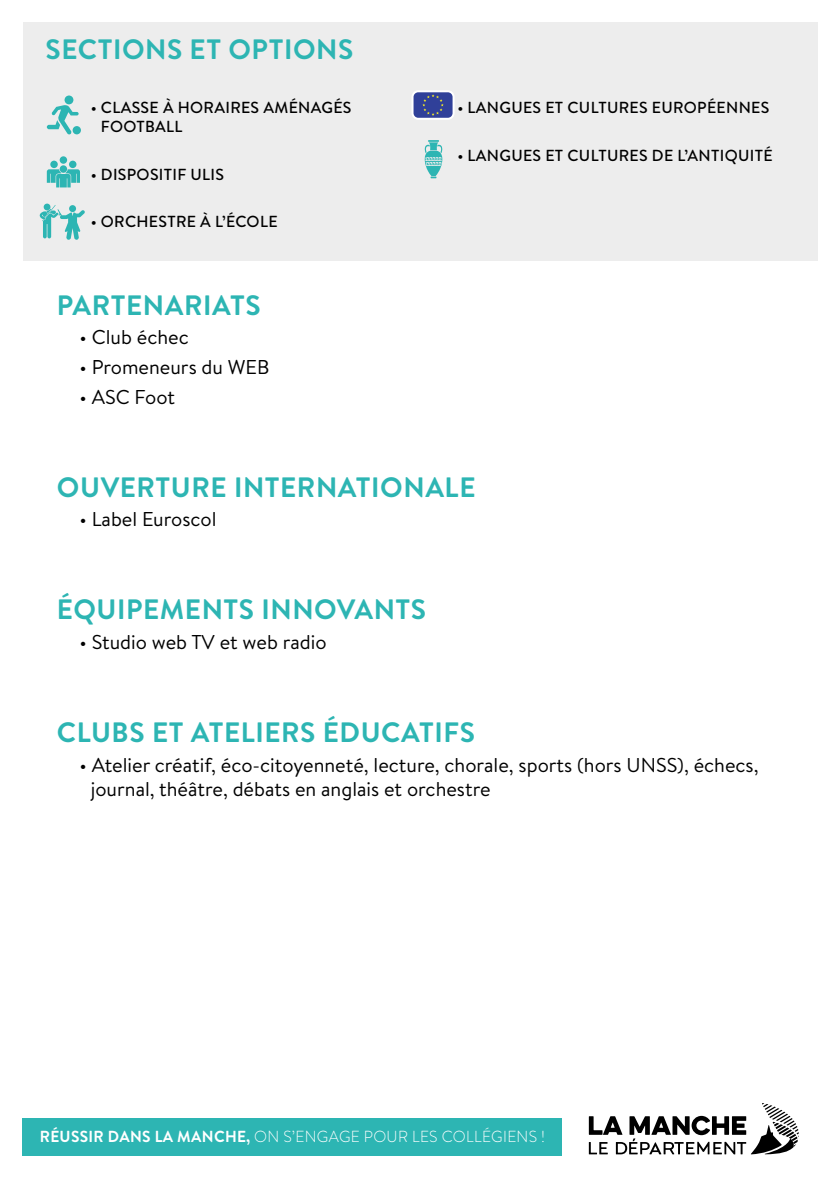
<style>
.page{position:relative;width:840px;height:1191px;background:#fff}
.page>*{position:absolute;margin:0;border:0;box-sizing:border-box;transform-origin:0 0}
.t1{font:700 28px "Brandon Text";letter-spacing:.02em;color:#2db5b3}
.t2{font:20px/24px "Brandon Text";color:#000}
.t3{font:500 16px/19.2px "Brandon Text";letter-spacing:.02em;color:#000}
.t4{font:300 16px "Brandon Text";letter-spacing:.02em;color:#fff}
.s1{font-weight:700}
</style>
<div class="page">
<div style="left:23px;top:1117px;width:538px;height:38px;background:#2db5b3"></div>
<svg style="left:588px;top:1103px;width:210px;height:51px"></svg>
<div style="left:23px;top:23px;width:793px;height:238px;background:#ededed"></div>
<svg style="left:47px;top:169px;width:33px;height:18px"></svg>
<div style="left:60px;top:156px;width:7px;height:8px;background:#2db5b3;border-radius:50%"></div>
<div style="left:60px;top:165px;width:7px;height:8px;background:#2db5b3;border-radius:50%"></div>
<div style="left:50px;top:161px;width:8px;height:7px;background:#2db5b3;border-radius:50%"></div>
<div style="left:69px;top:161px;width:7px;height:7px;background:#2db5b3;border-radius:50%"></div>
<div style="left:64px;top:95px;width:9px;height:9px;background:#2db5b3;border-radius:50%"></div>
<svg style="left:47px;top:105px;width:32px;height:29px"></svg>
<svg style="left:414px;top:93px;width:37px;height:24px"></svg>
<div style="left:411px;top:90px;width:43px;height:30px;border:2px solid #fff;border-radius:6px"></div>
<svg style="left:424px;top:140px;width:18px;height:38px"></svg>
<svg style="left:40px;top:203px;width:45px;height:37px"></svg>
<div style="left:69px;top:205px;width:7px;height:7px;background:#2db5b3;border-radius:50%"></div>
<h1 class="t1" style="left:46px;top:30px;width:309px">SECTIONS ET OPTIONS</h1>
<p class="t3" style="left:101px;top:98px;width:252px;text-indent:-10px">• CLASSE À HORAIRES AMÉNAGÉS<br>FOOTBALL</p>
<p class="t3" style="left:91px;top:164px;width:135px">• DISPOSITIF ULIS</p>
<p class="t3" style="left:91px;top:212px;width:188px">• ORCHESTRE À L’ÉCOLE</p>
<h1 class="t1" style="left:57px;top:285px;width:205px">PARTENARIATS</h1>
<p class="t2" style="left:79px;top:325px;width:111px">• Club échec</p>
<p class="t2" style="left:79px;top:354px;width:191px">• Promeneurs du WEB</p>
<p class="t2" style="left:79px;top:384px;width:97px">• ASC Foot</p>
<p class="t3" style="left:457px;top:98px;width:313px">• LANGUES ET CULTURES EUROPÉENNES</p>
<p class="t3" style="left:457px;top:145px;width:316px">• LANGUES ET CULTURES DE L’ANTIQUITÉ</p>
<h1 class="t1" style="left:57px;top:467px;width:420px">OUVERTURE INTERNATIONALE</h1>
<p class="t2" style="left:79px;top:507px;width:138px">• Label Euroscol</p>
<h1 class="t1" style="left:57px;top:590px;width:370px">ÉQUIPEMENTS INNOVANTS</h1>
<p class="t2" style="left:79px;top:629px;width:248px">• Studio web TV et web radio</p>
<h1 class="t1" style="left:57px;top:713px;width:419px">CLUBS ET ATELIERS ÉDUCATIFS</h1>
<p class="t2" style="left:91px;top:752px;width:668px;text-indent:-11px">• Atelier créatif, éco-citoyenneté, lecture, chorale, sports (hors UNSS), échecs, journal, théâtre, débats en anglais et orchestre</p>
<p class="t4" style="left:40px;top:1125px;width:506px"><span class="s1">RÉUSSIR DANS LA MANCHE,</span> ON S’ENGAGE POUR LES COLLÉGIENS !</p>
</div>
